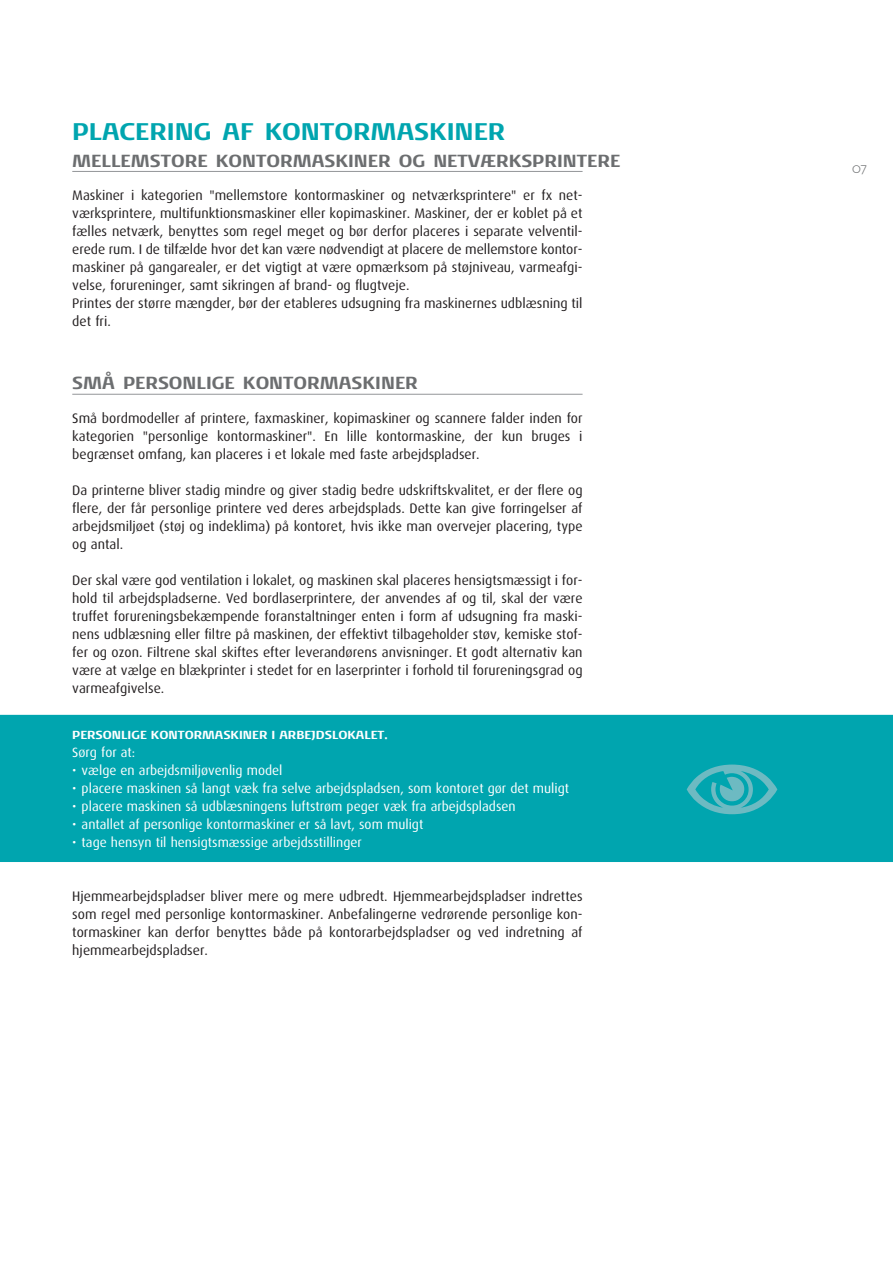
<style>
.page{position:relative;width:893px;height:1263px;background:#fff}
.page>*{position:absolute;margin:0;border:0;box-sizing:border-box;transform-origin:0 0}
.t1{font:108px "TT4567 O00";color:#6dbac2}
.t2{font:700 24.75px "Noa LT Std";color:#00a5af}
.t3{font:700 18px "Noa LT Std";color:#6c6e70}
.t4{font:13.8px/18px "Dax";color:#231f20;text-align:justify}
.t5{font:13.5px "Dax";color:#fff}
.t6{font:300 13.5px "Noa LT Std";color:#6c6e70}
.t7{font:700 12px "Noa LT Std";color:#fff}
</style>
<div class="page">
<div style="left:0;top:715px;width:893px;height:146px;background:#00a5af"></div>
<div style="left:0;top:715px;width:893px;height:147px;border:1px solid #00a5af"></div>
<hr style="left:72px;top:171px;width:511px;height:1px;background:#939598">
<hr style="left:72px;top:394px;width:511px;height:1px;background:#939598">
<h2 class="t2" style="left:72px;top:123px;width:434px">PLACERING AF KONTORMASKINER</h2>
<h3 class="t3" style="left:72px;top:154px;width:549px">MELLEMSTORE KONTORMASKINER OG NETVÆRKSPRINTERE</h3>
<p class="t4" style="left:72px;top:187px;width:512px;text-align:left">Maskiner i kategorien "mellemstore kontormaskiner og netværksprintere" er fx net&shy;værksprintere, multifunktionsmaskiner eller kopimaskiner. Maskiner, der er koblet på et fælles netværk, benyttes som regel meget og bør derfor placeres i separate velventil&shy;erede rum. I de tilfælde hvor det kan være nødvendigt at placere de mellemstore kontor&shy;maskiner på gangarealer, er det vigtigt at være opmærksom på støjniveau, varmeafgi&shy;velse, forureninger, samt sikringen af brand- og flugtveje.<br>Printes der større mængder, bør der etableres udsugning fra maskinernes udblæsning til det fri.</p>
<h3 class="t3" style="left:72px;top:377px;width:347px">SMÅ PERSONLIGE KONTORMASKINER</h3>
<p class="t4" style="left:72px;top:410px;width:512px">Små bordmodeller af printere, faxmaskiner, kopimaskiner og scannere falder inden for kategorien "personlige kontormaskiner". En lille kontormaskine, der kun bruges i begrænset omfang, kan placeres i et lokale med faste arbejdspladser.</p>
<p class="t4" style="left:72px;top:482px;width:512px">Da printerne bliver stadig mindre og giver stadig bedre udskriftskvalitet, er der flere og flere, der får personlige printere ved deres arbejdsplads. Dette kan give forringelser af arbejdsmiljøet (støj og indeklima) på kontoret, hvis ikke man overvejer placering, type og antal.</p>
<p class="t4" style="left:72px;top:572px;width:512px">Der skal være god ventilation i lokalet, og maskinen skal placeres hensigtsmæssigt i for&shy;hold til arbejdspladserne. Ved bordlaserprintere, der anvendes af og til, skal der være truffet forureningsbekæmpende foranstaltninger enten i form af udsugning fra maski&shy;nens udblæsning eller filtre på maskinen, der effektivt tilbageholder støv, kemiske stof&shy;fer og ozon. Filtrene skal skiftes efter leverandørens anvisninger. Et godt alternativ kan være at vælge en blækprinter i stedet for en laserprinter i forhold til forureningsgrad og varmeafgivelse.</p>
<p class="t7" style="left:72px;top:730px;width:317px">PERSONLIGE KONTORMASKINER I ARBEJDSLOKALET.</p>
<p class="t5" style="left:72px;top:745px;width:64px">Sørg for at:</p>
<p class="t5" style="left:72px;top:763px;width:212px">• vælge en arbejdsmiljøvenlig model</p>
<p class="t5" style="left:72px;top:781px;width:498px">• placere maskinen så langt væk fra selve arbejdspladsen, som kontoret gør det muligt</p>
<p class="t5" style="left:72px;top:799px;width:445px">• placere maskinen så udblæsningens luftstrøm peger væk fra arbejdspladsen</p>
<p class="t5" style="left:72px;top:817px;width:353px">• antallet af personlige kontormaskiner er så lavt, som muligt</p>
<p class="t5" style="left:72px;top:835px;width:291px">• tage hensyn til hensigtsmæssige arbejdsstillinger</p>
<p class="t4" style="left:72px;top:887px;width:512px">Hjemmearbejdspladser bliver mere og mere udbredt. Hjemmearbejdspladser indrettes som regel med personlige kontormaskiner. Anbefalingerne vedrørende personlige kon&shy;tormaskiner kan derfor benyttes både på kontorarbejdspladser og ved indretning af hjemmearbejdspladser.</p>
<h1 class="t1" style="left:678px;top:724px;width:109px">-</h1>
<p class="t6" style="left:852px;top:163px;width:17px">07</p>
</div>
